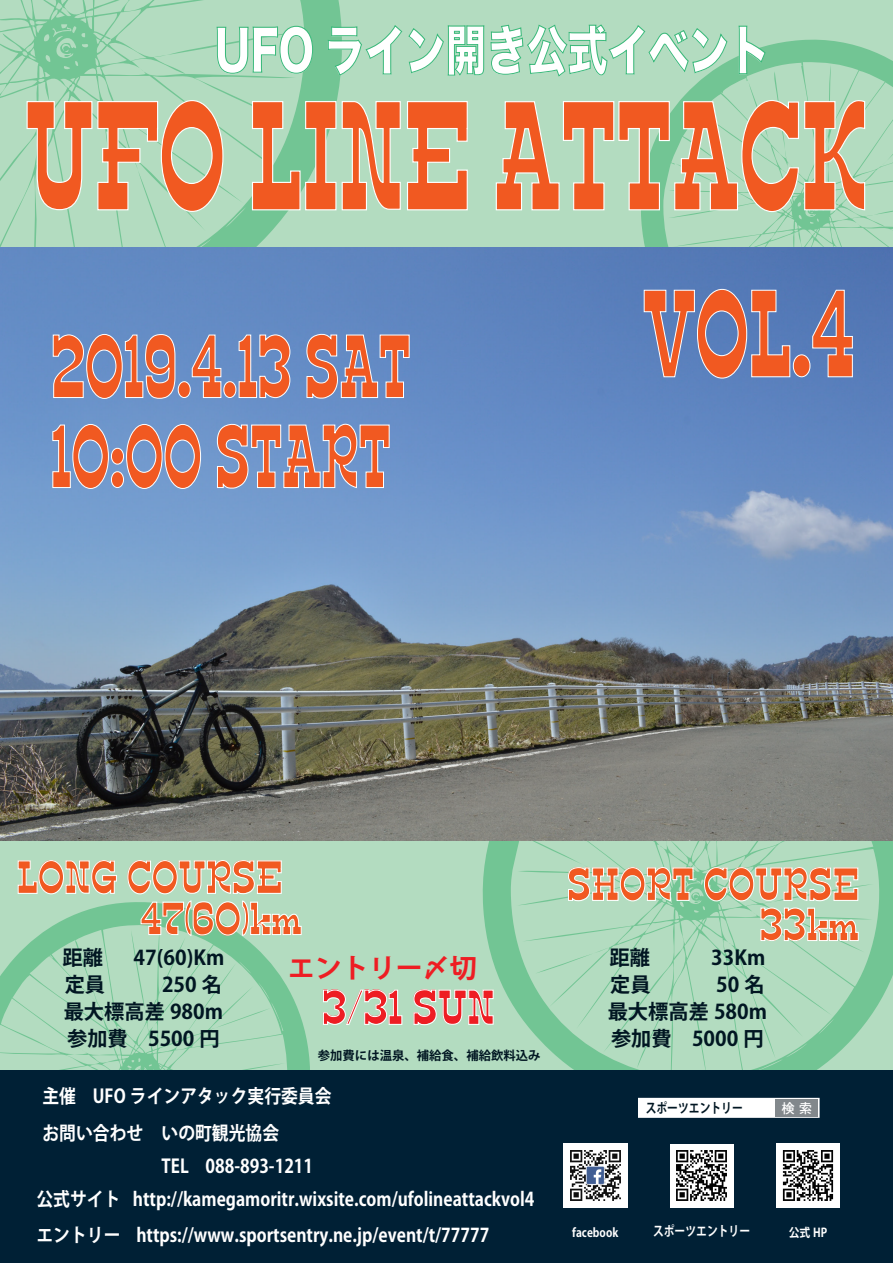
<style>
.page{position:relative;width:893px;height:1263px;background:#b3dcc0}
.page>*{position:absolute;margin:0;border:0;box-sizing:border-box;transform-origin:0 0}
.t1{font:135px "Edmunds";color:#f15921;scale:.75 1}
.t2{font:108px "Edmunds";color:#f15921;scale:.75 1}
.t3{font:78px/90px "Edmunds";color:#f15921;scale:.75 1}
.t4{font:54px "Hira Kaku Std W8";color:#fff;scale:.75 1}
.t5{font:42.75px "Edmunds";color:#ee1d23}
.t6{font:40.5px "Edmunds";color:#f15921}
.t7{font:700 27px "Koz Go Pro";color:#ee1d23}
.t8{font:700 20.25px/27px "Koz Go Pro";color:#011622;text-align:justify}
.t9{font:700 18.9px/36.8px "Koz Go Pro";color:#fff;scale:.89 1}
.t10{font:700 13.5px "Koz Go Pro";color:#fff;scale:.8 1}
.t11{font:700 13.5px "Koz Go Pro";color:#011622;scale:.8 1}
.t12{font:13.5px "Osaka";color:#fff}
.t13{font:700 12.3px "Koz Go Pro";color:#011622}
.t14{font:700 12.15px "Koz Go Pro";color:#fff;scale:.89 1}
</style>
<div class="page">
<svg style="left:479px;top:841px;width:414px;height:230px"></svg>
<svg style="left:0;top:902px;width:313px;height:169px"></svg>
<div style="left:0;top:1071px;width:893px;height:192px;background:#002035"></div>
<svg style="left:0;top:0;width:342px;height:247px"></svg>
<svg style="left:641px;top:39px;width:252px;height:208px"></svg>
<img style="left:0;top:247px;width:893px;height:594px">
<svg style="left:18px;top:860px;width:99px;height:34px"></svg>
<svg style="left:128px;top:860px;width:154px;height:34px"></svg>
<svg style="left:568px;top:867px;width:125px;height:34px"></svg>
<svg style="left:704px;top:867px;width:154px;height:34px"></svg>
<svg style="left:141px;top:900px;width:161px;height:47px"></svg>
<svg style="left:760px;top:908px;width:99px;height:45px"></svg>
<svg style="left:323px;top:990px;width:79px;height:35px"></svg>
<svg style="left:414px;top:989px;width:80px;height:36px"></svg>
<svg style="left:26px;top:99px;width:198px;height:114px"></svg>
<svg style="left:251px;top:100px;width:217px;height:111px"></svg>
<svg style="left:495px;top:99px;width:371px;height:114px"></svg>
<svg style="left:52px;top:334px;width:239px;height:65px;background:#769acd"></svg>
<svg style="left:306px;top:334px;width:104px;height:64px;background:#7698cb"></svg>
<svg style="left:52px;top:424px;width:149px;height:65px;background:#7ea3d1"></svg>
<svg style="left:217px;top:423px;width:173px;height:65px;background:#7fa1d1"></svg>
<svg style="left:643px;top:289px;width:210px;height:90px;background:#6386be"></svg>
<svg style="left:216px;top:26px;width:97px;height:48px"></svg>
<svg style="left:327px;top:24px;width:401px;height:53px"></svg>
<svg style="left:738px;top:25px;width:28px;height:50px"></svg>
<img style="left:563px;top:1144px;width:64px;height:64px">
<img style="left:670px;top:1144px;width:63px;height:64px">
<div style="left:639px;top:1099px;width:179px;height:17px;background:#fff"></div>
<div style="left:638px;top:1098px;width:182px;height:20px;border:3px solid #fff"></div>
<div style="left:776px;top:1099px;width:42px;height:17px;background:#82888c"></div>
<img style="left:776px;top:1144px;width:64px;height:64px">
<h3 class="t4" style="left:215px;top:20px;width:742px">UFO ライン開き公式イベント</h3>
<h1 class="t1" style="left:25px;top:79px;width:1126px">UFO LINE ATTACK</h1>
<h3 class="t3" style="left:51px;top:326px;width:481px">2019.4.13 SAT<br>10:00 START</h3>
<h2 class="t2" style="left:643px;top:272px;width:283px">VOL.4</h2>
<h3 class="t6" style="left:17px;top:854px;width:267px">LONG COURSE</h3>
<h3 class="t6" style="left:567px;top:861px;width:293px">SHORT COURSE</h3>
<h3 class="t6" style="left:141px;top:895px;width:163px">47(60)km</h3>
<h3 class="t6" style="left:759px;top:901px;width:101px">33km</h3>
<p class="t8" style="left:63px;top:946px;width:42px">距離</p>
<p class="t8" style="left:134px;top:946px;width:92px">47(60)Km</p>
<p class="t8" style="left:65px;top:973px;width:42px">定員</p>
<p class="t8" style="left:64px;top:973px;width:161px;text-indent:98px">250 名最大標高差 980m参加費　5500 円</p>
<h3 class="t7" style="left:288px;top:950px;width:191px">エントリー〆切</h3>
<h3 class="t5" style="left:322px;top:983px;width:174px">3/31 SUN</h3>
<p class="t13" style="left:318px;top:1047px;width:224px">参加費には温泉、補給食、補給飲料込み</p>
<p class="t9" style="left:43px;top:1079px;width:326px">主催　UFO ラインアタック実行委員会</p>
<p class="t9" style="left:43px;top:1116px;width:115px">お問い合わせ</p>
<p class="t9" style="left:162px;top:1118px;width:172px;line-height:33px">いの町観光協会<br>TEL　088-893-1211</p>
<p class="t9" style="left:37px;top:1181px;width:96px">公式サイトエントリー</p>
<p class="t9" style="left:133px;top:1181px;width:453px">http://kamegamoritr.wixsite.com/ufolineattackvol4 https://www.sportsentry.ne.jp/event/t/77777</p>
<p class="t8" style="left:609px;top:946px;width:42px">距離</p>
<p class="t8" style="left:711px;top:946px;width:56px">33Km</p>
<p class="t8" style="left:610px;top:973px;width:42px">定員</p>
<p class="t8" style="left:608px;top:973px;width:161px;text-indent:108px">50 名最大標高差 580m参加費　5000 円</p>
<p class="t11" style="left:646px;top:1099px;width:123px">スポーツエントリー</p>
<p class="t12" style="left:782px;top:1099px;width:32px">検 索</p>
<p class="t14" style="left:572px;top:1224px;width:53px">facebook</p>
<p class="t10" style="left:653px;top:1222px;width:123px">スポーツエントリー</p>
<p class="t14" style="left:789px;top:1224px;width:45px">公式 HP</p>
</div>
